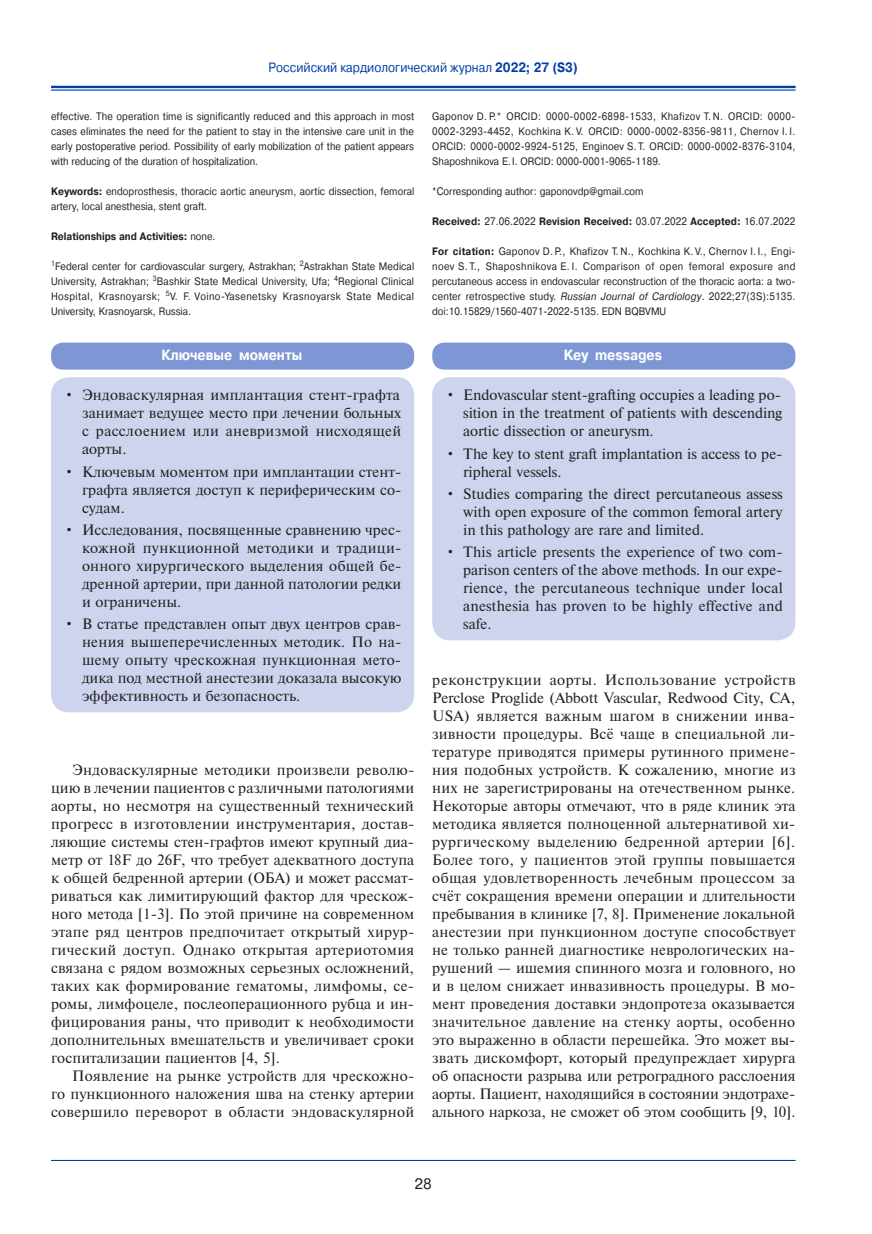
<style>
.page{position:relative;width:872px;height:1234px;background:#fff}
.page>*{position:absolute;margin:0;border:0;box-sizing:border-box;transform-origin:0 0}
.t1{font:15px/18px "Newton";color:#231f20;text-align:justify}
.t2{font:15px "Pragmatica";color:#231f20}
.t3{font:700 14.85px "Pragmatica";color:#fff;scale:.89 1}
.t4{font:13.5px "Pragmatica";color:#0040a6;scale:.89 1}
.t5{font:10.8px/15px "Pragmatica C";color:#231f20;text-align:justify;scale:.89 1}
.t6{font:10.8px/15px "Pragmatica C";letter-spacing:.02em;color:#231f20;scale:.89 1}
.t7{font:700 10.8px "Pragmatica C";letter-spacing:.01em;color:#231f20;scale:.89 1}
.s1{font-weight:700}
.s2{font-weight:400}
.s3{font-style:italic}
</style>
<div class="page">
<svg style="left:51px;top:88px;width:744px;height:2px"></svg>
<hr style="left:51px;top:86px;width:744px;height:2px;background:#0040a6">
<hr style="left:51px;top:90px;width:744px;height:1px;background:#0040a6">
<hr style="left:51px;top:1159px;width:744px;height:1px;background:#0040a6">
<div style="left:51px;top:377px;width:363px;height:335px;background:#ced4ee;border-radius:18px"></div>
<div style="left:432px;top:377px;width:363px;height:263px;background:#ced4ee;border-radius:18px"></div>
<div style="left:51px;top:342px;width:363px;height:27px;background:#7e97d4;border-radius:12px"></div>
<div style="left:432px;top:342px;width:363px;height:27px;background:#7e97d4;border-radius:12px"></div>
<p class="t4" style="left:269px;top:57px;width:349px">Российский кардиологический журнал <span class="s1">2022; 27 (S3)</span></p>
<p class="t5" style="left:51px;top:109px;width:409px">effective. The operation time is significantly reduced and this approach in most cases eliminates the need for the patient to stay in the intensive care unit in the early postoperative period. Possibility of early mobilization of the patient appears with reducing of the duration of hospitalization.</p>
<p class="t5" style="left:51px;top:184px;width:409px"><span class="s1">Keywords:</span> endoprosthesis, thoracic aortic aneurysm, aortic dissection, femoral artery, local anesthesia, stent graft.</p>
<p class="t7" style="left:51px;top:230px;width:186px">Relationships and Activities: <span class="s2">none.</span></p>
<p class="t5" style="left:51px;top:259px;width:409px"><sup>1</sup>Federal center for cardiovascular surgery, Astrakhan; <sup>2</sup>Astrakhan State Medical University, Astrakhan; <sup>3</sup>Bashkir State Medical University, Ufa; <sup>4</sup>Regional Clinical Hospital, Krasnoyarsk; <sup>5</sup>V. F. Voino-Yasenetsky Krasnoyarsk State Medical University, Krasnoyarsk, Russia.</p>
<p class="t5" style="left:432px;top:109px;width:409px">Gaponov D. P.* ORCID: 0000-0002-6898-1533, Khafizov T. N. ORCID: 0000- 0002-3293-4452, Kochkina K. V. ORCID: 0000-0002-8356-9811, Chernov I. I.<br>ORCID: 0000-0002-9924-5125, Enginoev S. T. ORCID: 0000-0002-8376-3104, Shaposhnikova E.I. ORCID: 0000-0001-9065-1189.</p>
<p class="t5" style="left:432px;top:184px;width:239px">*Corresponding author: gaponovdp@gmail.com</p>
<p class="t7" style="left:432px;top:215px;width:409px">Received: <span class="s2">27.06.2022</span> Revision Received: <span class="s2">03.07.2022</span> Accepted: <span class="s2">16.07.2022</span></p>
<p class="t6" style="left:432px;top:244px;width:410px"><span class="s1">For citation:</span> Gaponov D. P., Khafizov T. N., Kochkina K. V., Chernov I. I., Engi&shy;noev S. T., Shaposhnikova E. I. Comparison of open femoral exposure and percutaneous access in endovascular reconstruction of the thoracic aorta: a two&shy;center retrospective study. <span class="s3">Russian Journal of Cardiology</span>. 2022;27(3S):5135. doi:10.15829/1560-4071-2022-5135. EDN BQBVMU</p>
<p class="t3" style="left:161px;top:346px;width:160px">Ключевые моменты</p>
<p class="t3" style="left:564px;top:346px;width:112px">Key messages</p>
<p class="t1" style="left:82px;top:386px;width:321px;text-indent:-18px">• Эндоваскулярная имплантация стент-графта занимает ведущее место при лечении больных с расслоением или аневризмой нисходящей аорты.</p>
<p class="t1" style="left:82px;top:462px;width:321px;text-indent:-18px">• Ключевым моментом при имплантации стент&shy;графта является доступ к периферическим со&shy;судам.</p>
<p class="t1" style="left:82px;top:520px;width:321px;text-align:left;text-indent:-18px">• Исследования, посвященные сравнению чрес&shy;кожной пункционной методики и традици&shy;онного хирургического выделения общей бе&shy;дренной артерии, при данной патологии редки и ограничены.</p>
<p class="t1" style="left:82px;top:615px;width:321px;text-indent:-18px">• В статье представлен опыт двух центров срав&shy;нения вышеперечисленных методик. По на&shy;шему опыту чрескожная пункционная мето&shy;дика под местной анестезии доказала высокую эффективность и безопасность.</p>
<p class="t1" style="left:51px;top:760px;width:365px;text-align:left;text-indent:21px">Эндоваскулярные методики произвели револю&shy;цию в лечении пациентов с различными патологиями аорты, но несмотря на существенный технический прогресс в изготовлении инструментария, достав&shy;ляющие системы стен-графтов имеют крупный диа&shy;метр от 18F до 26F, что требует адекватного доступа к общей бедренной артерии (ОБА) и может рассмат&shy;риваться как лимитирующий фактор для чрескож&shy;ного метода [1-3]. По этой причине на современном этапе ряд центров предпочитает открытый хирур&shy;гический доступ. Однако открытая артериотомия связана с рядом возможных серьезных осложнений, таких как формирование гематомы, лимфомы, се&shy;ромы, лимфоцеле, послеоперационного рубца и ин&shy;фицирования раны, что приводит к необходимости дополнительных вмешательств и увеличивает сроки госпитализации пациентов [4, 5].</p>
<p class="t1" style="left:51px;top:1066px;width:365px;text-indent:21px">Появление на рынке устройств для чрескожно&shy;го пункционного наложения шва на стенку артерии совершило переворот в области эндоваскулярной</p>
<p class="t1" style="left:463px;top:386px;width:321px;text-align:left;text-indent:-18px">• Endovascular stent-grafting occupies a leading po&shy;sition in the treatment of patients with descending aortic dissection or aneurysm.</p>
<p class="t1" style="left:463px;top:444px;width:319px;text-indent:-18px">• The key to stent graft implantation is access to pe&shy;ripheral vessels.</p>
<p class="t1" style="left:463px;top:484px;width:321px;text-indent:-18px">• Studies comparing the direct percutaneous assess with open exposure of the common femoral artery in this pathology are rare and limited.</p>
<p class="t1" style="left:463px;top:543px;width:321px;text-align:left;text-indent:-18px">• This article presents the experience of two com&shy;parison centers of the above methods. In our expe&shy;rience, the percutaneous technique under local anesthesia has proven to be highly effective and safe.</p>
<p class="t1" style="left:432px;top:670px;width:365px">реконструкции аорты. Использование устройств Perclose Proglide (Abbott Vascular, Redwood City, CA, USA) является важным шагом в снижении инва&shy;зивности процедуры. Всё чаще в специальной ли&shy;тературе приводятся примеры рутинного примене&shy;ния подобных устройств. К сожалению, многие из них не зарегистрированы на отечественном рынке.<br>Некоторые авторы отмечают, что в ряде клиник эта методика является полноценной альтернативой хи&shy;рургическому выделению бедренной артерии [6].<br>Более того, у пациентов этой группы повышается общая удовлетворенность лечебным процессом за счёт сокращения времени операции и длительности пребывания в клинике [7, 8]. Применение локальной анестезии при пункционном доступе способствует не только ранней диагностике неврологических на&shy;рушений — ишемия спинного мозга и головного, но и в целом снижает инвазивность процедуры. В мо&shy;мент проведения доставки эндопротеза оказывается значительное давление на стенку аорты, особенно это выраженно в области перешейка. Это может вы&shy;звать дискомфорт, который предупреждает хирурга об опасности разрыва или ретроградного расслоения аорты. Пациент, находящийся в состоянии эндотрахе&shy;ального наркоза, не сможет об этом сообщить [9, 10].</p>
<p class="t2" style="left:414px;top:1172px;width:19px">28</p>
</div>
